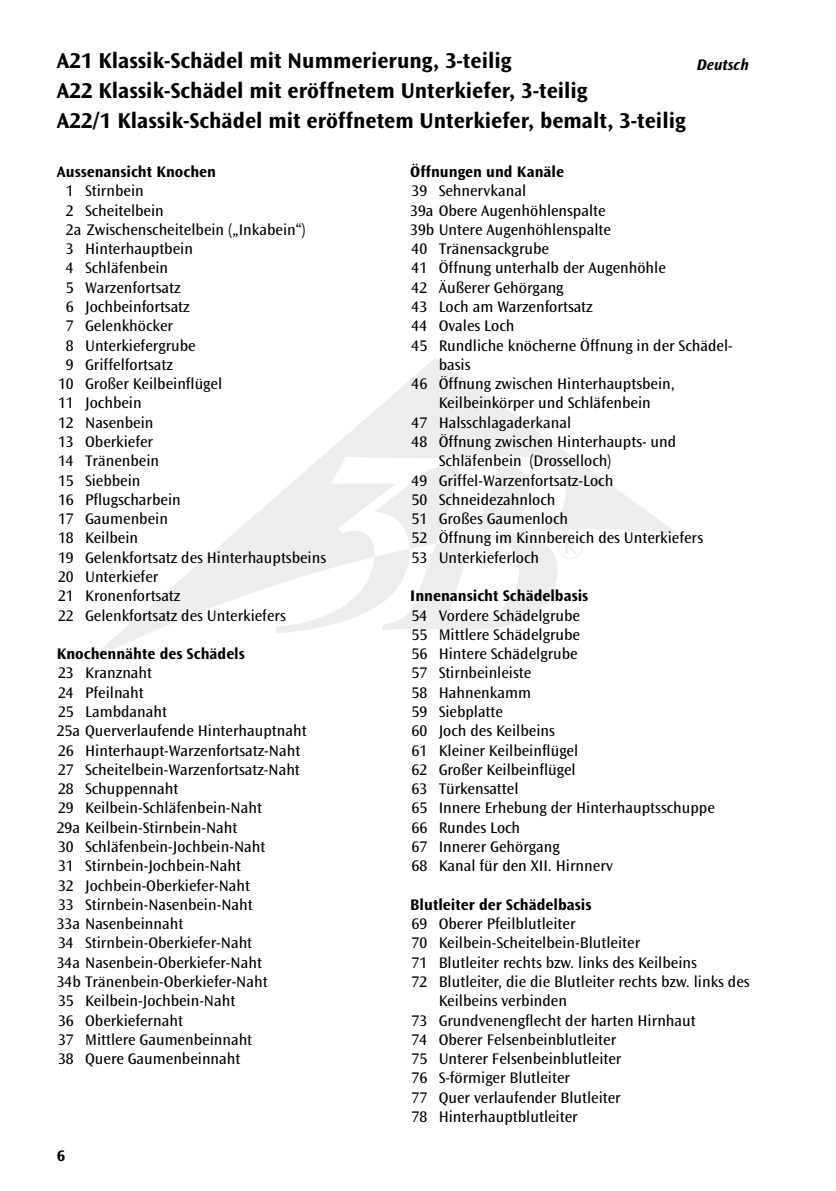
<style>
.page{position:relative;width:836px;height:1191px;background:#fff}
.page>*{position:absolute;margin:0;border:0;box-sizing:border-box;transform-origin:0 0}
.t1{font:36.2px "Perpetua";color:#ededed}
.t2{font:700 22.4px/30px "Ocean Sans Std";color:#000}
.t3{font:16px/19.2px "Ocean Sans Std";color:#000}
.t4{font:700 16px "Ocean Sans Std";color:#000}
.t5{font:italic 700 16px "Ocean Sans Std";color:#000}
</style>
<div class="page">
<svg style="left:86px;top:358px;width:593px;height:305px"></svg>
<svg style="left:276px;top:456px;width:289px;height:177px"></svg>
<h2 class="t2" style="left:57px;top:46px;width:630px">A21 Klassik-Schädel mit Nummerierung, 3-teilig<br>A22 Klassik-Schädel mit eröffnetem Unterkiefer, 3-teilig<br>A22/1 Klassik-Schädel mit eröffnetem Unterkiefer, bemalt, 3-teilig</h2>
<p class="t4" style="left:57px;top:163px;width:161px">Aussenansicht Knochen</p>
<p class="t3" style="left:66px;top:182px;width:79px">1 Stirnbein</p>
<p class="t3" style="left:66px;top:201px;width:99px">2 Scheitelbein</p>
<p class="t3" style="left:66px;top:220px;width:241px">2a Zwischenscheitelbein („Inkabein“)</p>
<p class="t3" style="left:66px;top:239px;width:128px">3 Hinterhauptbein</p>
<p class="t3" style="left:66px;top:259px;width:104px">4 Schläfenbein</p>
<p class="t3" style="left:66px;top:278px;width:116px">5 Warzenfortsatz</p>
<p class="t3" style="left:66px;top:297px;width:125px">6 Jochbeinfortsatz</p>
<p class="t3" style="left:66px;top:316px;width:108px">7 Gelenkhöcker</p>
<p class="t3" style="left:66px;top:336px;width:131px">8 Unterkiefergrube</p>
<p class="t3" style="left:66px;top:355px;width:108px">9 Griffelfortsatz</p>
<p class="t3" style="left:58px;top:374px;width:165px">10 Großer Keilbeinflügel</p>
<p class="t3" style="left:58px;top:394px;width:85px">11 Jochbein</p>
<p class="t3" style="left:58px;top:413px;width:97px">12 Nasenbein</p>
<p class="t3" style="left:58px;top:432px;width:96px">13 Oberkiefer</p>
<p class="t3" style="left:58px;top:451px;width:103px">14 Tränenbein</p>
<p class="t3" style="left:58px;top:471px;width:84px">15 Siebbein</p>
<p class="t3" style="left:58px;top:490px;width:124px">16 Pflugscharbein</p>
<p class="t3" style="left:58px;top:509px;width:111px">17 Gaumenbein</p>
<p class="t3" style="left:58px;top:529px;width:82px">18 Keilbein</p>
<p class="t3" style="left:58px;top:548px;width:269px">19 Gelenkfortsatz des Hinterhauptsbeins</p>
<p class="t3" style="left:58px;top:567px;width:102px">20 Unterkiefer</p>
<p class="t3" style="left:58px;top:586px;width:124px">21 Kronenfortsatz</p>
<p class="t3" style="left:58px;top:606px;width:229px">22 Gelenkfortsatz des Unterkiefers</p>
<p class="t4" style="left:57px;top:645px;width:189px">Knochennähte des Schädels</p>
<p class="t3" style="left:57px;top:664px;width:251px">23 Kranznaht<br>24 Pfeilnaht<br>25 Lambdanaht<br>25a Querverlaufende Hinterhauptnaht<br>26 Hinterhaupt-Warzenfortsatz-Naht<br>27 Scheitelbein-Warzenfortsatz-Naht<br>28 Schuppennaht<br>29 Keilbein-Schläfenbein-Naht<br>29a Keilbein-Stirnbein-Naht<br>30 Schläfenbein-Jochbein-Naht<br>31 Stirnbein-Jochbein-Naht<br>32 Jochbein-Oberkiefer-Naht<br>33 Stirnbein-Nasenbein-Naht<br>33a Nasenbeinnaht<br>34 Stirnbein-Oberkiefer-Naht<br>34a Nasenbein-Oberkiefer-Naht<br>34b Tränenbein-Oberkiefer-Naht<br>35 Keilbein-Jochbein-Naht<br>36 Oberkiefernaht<br>37 Mittlere Gaumenbeinnaht<br>38 Quere Gaumenbeinnaht</p>
<p class="t5" style="left:696px;top:56px;width:53px">Deutsch</p>
<p class="t4" style="left:410px;top:163px;width:155px">Öffnungen und Kanäle</p>
<p class="t3" style="left:411px;top:182px;width:116px">39 Sehnervkanal</p>
<p class="t3" style="left:410px;top:201px;width:197px">39a Obere Augenhöhlenspalte</p>
<p class="t3" style="left:410px;top:220px;width:202px">39b Untere Augenhöhlenspalte</p>
<p class="t3" style="left:411px;top:239px;width:139px">40 Tränensackgrube</p>
<p class="t3" style="left:411px;top:259px;width:255px">41 Öffnung unterhalb der Augenhöhle</p>
<p class="t3" style="left:411px;top:278px;width:153px">42 Äußerer Gehörgang</p>
<p class="t3" style="left:411px;top:297px;width:182px">43 Loch am Warzenfortsatz</p>
<p class="t3" style="left:411px;top:316px;width:104px">44 Ovales Loch</p>
<p class="t3" style="left:411px;top:336px;width:322px">45 Rundliche knöcherne Öffnung in der Schädel-</p>
<p class="t3" style="left:438px;top:355px;width:33px">basis</p>
<p class="t3" style="left:411px;top:374px;width:264px">46 Öffnung zwischen Hinterhauptsbein,</p>
<p class="t3" style="left:438px;top:394px;width:213px">Keilbeinkörper und Schläfenbein</p>
<p class="t3" style="left:411px;top:413px;width:161px">47 Halsschlagaderkanal</p>
<p class="t3" style="left:411px;top:432px;width:266px">48 Öffnung zwischen Hinterhaupts- und</p>
<p class="t3" style="left:438px;top:451px;width:174px">Schläfenbein (Drosselloch)</p>
<p class="t3" style="left:411px;top:471px;width:203px">49 Griffel-Warzenfortsatz-Loch</p>
<p class="t3" style="left:411px;top:490px;width:145px">50 Schneidezahnloch</p>
<p class="t3" style="left:411px;top:509px;width:158px">51 Großes Gaumenloch</p>
<p class="t3" style="left:411px;top:529px;width:293px">52 Öffnung im Kinnbereich des Unterkiefers</p>
<p class="t3" style="left:411px;top:548px;width:129px">53 Unterkieferloch</p>
<p class="t4" style="left:410px;top:587px;width:179px">Innenansicht Schädelbasis</p>
<p class="t3" style="left:411px;top:606px;width:304px">54 Vordere Schädelgrube<br>55 Mittlere Schädelgrube<br>56 Hintere Schädelgrube<br>57 Stirnbeinleiste<br>58 Hahnenkamm<br>59 Siebplatte<br>60 Joch des Keilbeins<br>61 Kleiner Keilbeinflügel<br>62 Großer Keilbeinflügel<br>63 Türkensattel<br>65 Innere Erhebung der Hinterhauptsschuppe<br>66 Rundes Loch<br>67 Innerer Gehörgang<br>68 Kanal für den XII. Hirnnerv</p>
<p class="t4" style="left:410px;top:895px;width:182px">Blutleiter der Schädelbasis</p>
<p class="t3" style="left:411px;top:914px;width:165px">69 Oberer Pfeilblutleiter</p>
<p class="t3" style="left:411px;top:933px;width:230px">70 Keilbein-Scheitelbein-Blutleiter</p>
<p class="t3" style="left:411px;top:953px;width:286px">71 Blutleiter rechts bzw. links des Keilbeins</p>
<p class="t3" style="left:411px;top:972px;width:339px">72 Blutleiter, die die Blutleiter rechts bzw. links des</p>
<p class="t3" style="left:438px;top:991px;width:130px">Keilbeins verbinden</p>
<p class="t3" style="left:411px;top:1011px;width:285px">73 Grundvenengflecht der harten Hirnhaut</p>
<p class="t3" style="left:411px;top:1030px;width:206px">74 Oberer Felsenbeinblutleiter</p>
<p class="t3" style="left:411px;top:1049px;width:211px">75 Unterer Felsenbeinblutleiter</p>
<p class="t3" style="left:411px;top:1068px;width:160px">76 S-förmiger Blutleiter</p>
<p class="t3" style="left:411px;top:1088px;width:210px">77 Quer verlaufender Blutleiter</p>
<p class="t3" style="left:411px;top:1107px;width:167px">78 Hinterhauptblutleiter</p>
<h1 class="t1" style="left:556px;top:529px;width:29px">®</h1>
<p class="t4" style="left:57px;top:1146px;width:10px">6</p>
</div>
